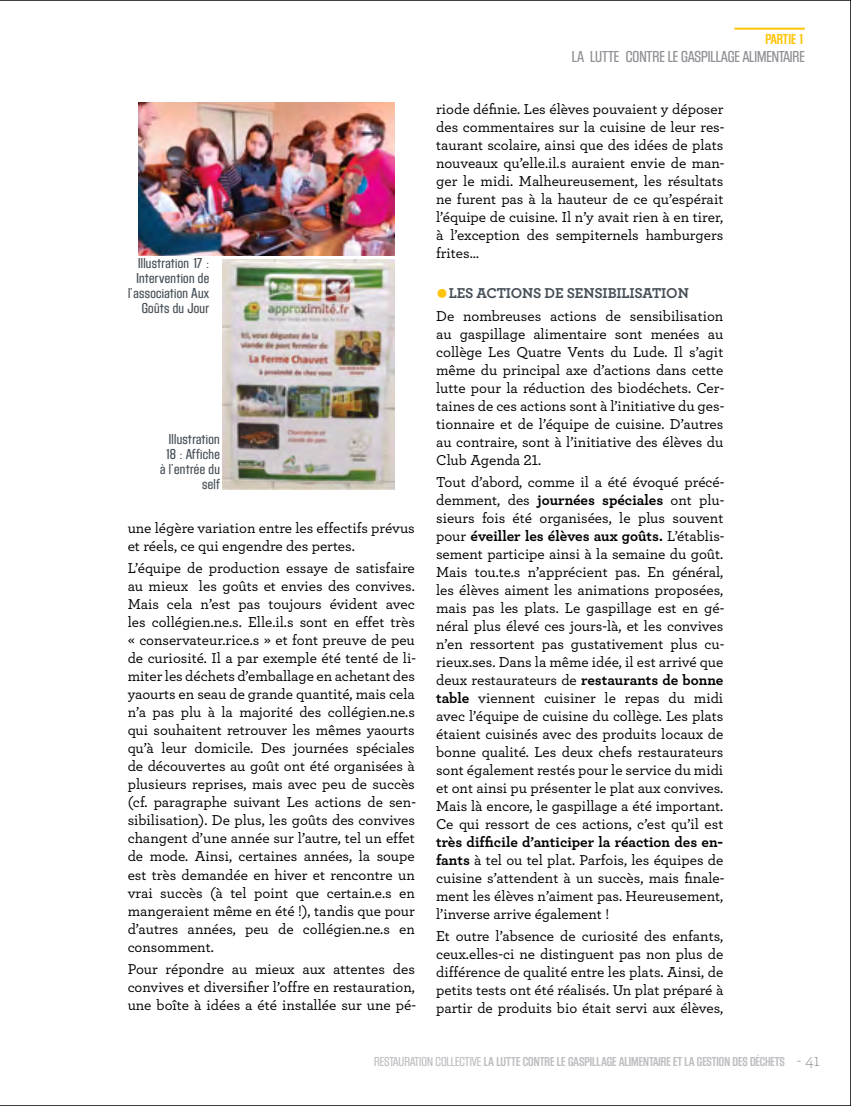
<style>
.page{position:relative;width:851px;height:1106px;background:#fff}
.page>*{position:absolute;margin:0;border:0;box-sizing:border-box;transform-origin:0 0}
.t1{font:200 18px "Archer";color:#454e56}
.t2{font:16.5px "Block Gothic Med Cond";letter-spacing:-.005em;color:#909196}
.t3{font:15px/18px "Archer Medium LF";color:#000;text-align:justify}
.t4{font:15px/15px "Block Gothic Med Cond";letter-spacing:.02em;color:#454e56;text-align:right}
.t5{font:15px "Archer Bold LF";color:#000}
.t6{font:15px "Archer Bold LF";letter-spacing:-.01em;color:#454e56}
.t7{font:15px "Block Gothic Bold Cond";color:#ffc40c}
.t8{font:13.5px "Block Gothic Bold Cond";color:#bfbec2}
.s1{font-size:34.5px;color:#ffc40c}
.s2{font-family:"Archer Bold LF"}
.s3{font-family:"Archer Medium LF"}
.s4{font-family:"Block Gothic Med Cond"}
</style>
<div class="page">
<hr style="left:734px;top:28px;width:70px;height:2px;background:#ffc40c">
<img style="left:222px;top:260px;width:173px;height:229px">
<img style="left:138px;top:102px;width:257px;height:153px">
<p class="t4" style="left:128px;top:256px;width:83px">Illustration 17 :<br>Intervention de l’association Aux<br>Goûts du Jour</p>
<p class="t4" style="left:160px;top:432px;width:61px">Illustration<br>18 : Affiche à l’entrée du self</p>
<p class="t3" style="left:128px;top:518px;width:289px">une légère variation entre les effectifs prévus et réels, ce qui engendre des pertes.</p>
<p class="t3" style="left:128px;top:559px;width:290px">L’équipe de production essaye de satisfaire au mieux les goûts et envies des convives.<br>Mais cela n’est pas toujours évident avec les collégien.ne.s. Elle.il.s sont en effet très « conservateur.rice.s » et font preuve de peu de curiosité. Il a par exemple été tenté de li&shy;miter les déchets d’emballage en achetant des yaourts en seau de grande quantité, mais cela n’a pas plu à la majorité des collégien.ne.s qui souhaitent retrouver les mêmes yaourts qu’à leur domicile. Des journées spéciales de découvertes au goût ont été organisées à plusieurs reprises, mais avec peu de succès (cf. paragraphe suivant Les actions de sen&shy;sibilisation). De plus, les goûts des convives changent d’une année sur l’autre, tel un effet de mode. Ainsi, certaines années, la soupe est très demandée en hiver et rencontre un vrai succès (à tel point que certain.e.s en mangeraient même en été !), tandis que pour d’autres années, peu de collégien.ne.s en consomment.</p>
<p class="t3" style="left:128px;top:959px;width:290px">Pour répondre au mieux aux attentes des convives et diversifier l’offre en restauration, une boîte à idées a été installée sur une pé-</p>
<p class="t7" style="left:765px;top:31px;width:41px">PARTIE 1</p>
<p class="t2" style="left:571px;top:48px;width:234px">la lutte contre le gaspillage alimentaire</p>
<p class="t3" style="left:436px;top:100px;width:290px">riode définie. Les élèves pouvaient y déposer des commentaires sur la cuisine de leur res&shy;taurant scolaire, ainsi que des idées de plats nouveaux qu’elle.il.s auraient envie de man&shy;ger le midi. Malheureusement, les résultats ne furent pas à la hauteur de ce qu’espérait l’équipe de cuisine. Il n’y avait rien à en tirer, à l’exception des sempiternels hamburgers frites…</p>
<p class="t6" style="left:436px;top:284px;width:254px"><span class="s1">•</span> Les actions de sensibilisation</p>
<p class="t3" style="left:436px;top:306px;width:290px">De nombreuses actions de sensibilisation au gaspillage alimentaire sont menées au collège Les Quatre Vents du Lude. Il s’agit même du principal axe d’actions dans cette lutte pour la réduction des biodéchets. Cer&shy;taines de ces actions sont à l’initiative du ges&shy;tionnaire et de l’équipe de cuisine. D’autres au contraire, sont à l’initiative des élèves du Club Agenda 21.</p>
<p class="t3" style="left:436px;top:472px;width:290px">Tout d’abord, comme il a été évoqué précé&shy;demment, des <span class="s2">journées spéciales</span> ont plu&shy;sieurs fois été organisées, le plus souvent</p>
<p class="t5" style="left:436px;top:526px;width:290px"><span class="s3">pour</span> éveiller les élèves aux goûts. <span class="s3">L’établis-</span></p>
<p class="t3" style="left:436px;top:544px;width:290px">sement participe ainsi à la semaine du goût.<br>Mais tou.te.s n’apprécient pas. En général, les élèves aiment les animations proposées, mais pas les plats. Le gaspillage est en gé&shy;néral plus élevé ces jours-là, et les convives n’en ressortent pas gustativement plus cu&shy;rieux.ses. Dans la même idée, il est arrivé que deux restaurateurs de <span class="s2">restaurants de bonne table</span> viennent cuisiner le repas du midi avec l’équipe de cuisine du collège. Les plats étaient cuisinés avec des produits locaux de bonne qualité. Les deux chefs restaurateurs sont également restés pour le service du midi et ont ainsi pu présenter le plat aux convives.<br>Mais là encore, le gaspillage a été important.<br>Ce qui ressort de ces actions, c’est qu’il est</p>
<p class="t5" style="left:436px;top:832px;width:288px">très difficile d’anticiper la réaction des en-</p>
<p class="t3" style="left:436px;top:850px;width:290px"><span class="s2">fants</span> à tel ou tel plat. Parfois, les équipes de cuisine s’attendent à un succès, mais finale&shy;ment les élèves n’aiment pas. Heureusement, l’inverse arrive également !</p>
<p class="t3" style="left:436px;top:927px;width:289px">Et outre l’absence de curiosité des enfants, ceux.elles-ci ne distinguent pas non plus de différence de qualité entre les plats. Ainsi, de petits tests ont été réalisés. Un plat préparé à partir de produits bio était servi aux élèves,</p>
<p class="t8" style="left:374px;top:1054px;width:412px"><span class="s4">restauration collective</span> LA LUTTE CONTRE LE GASPILLAGE ALIMENTAIRE ET LA GESTION DES DÉCHETS</p>
<p class="t1" style="left:796px;top:1049px;width:25px">- 41</p>
</div>
